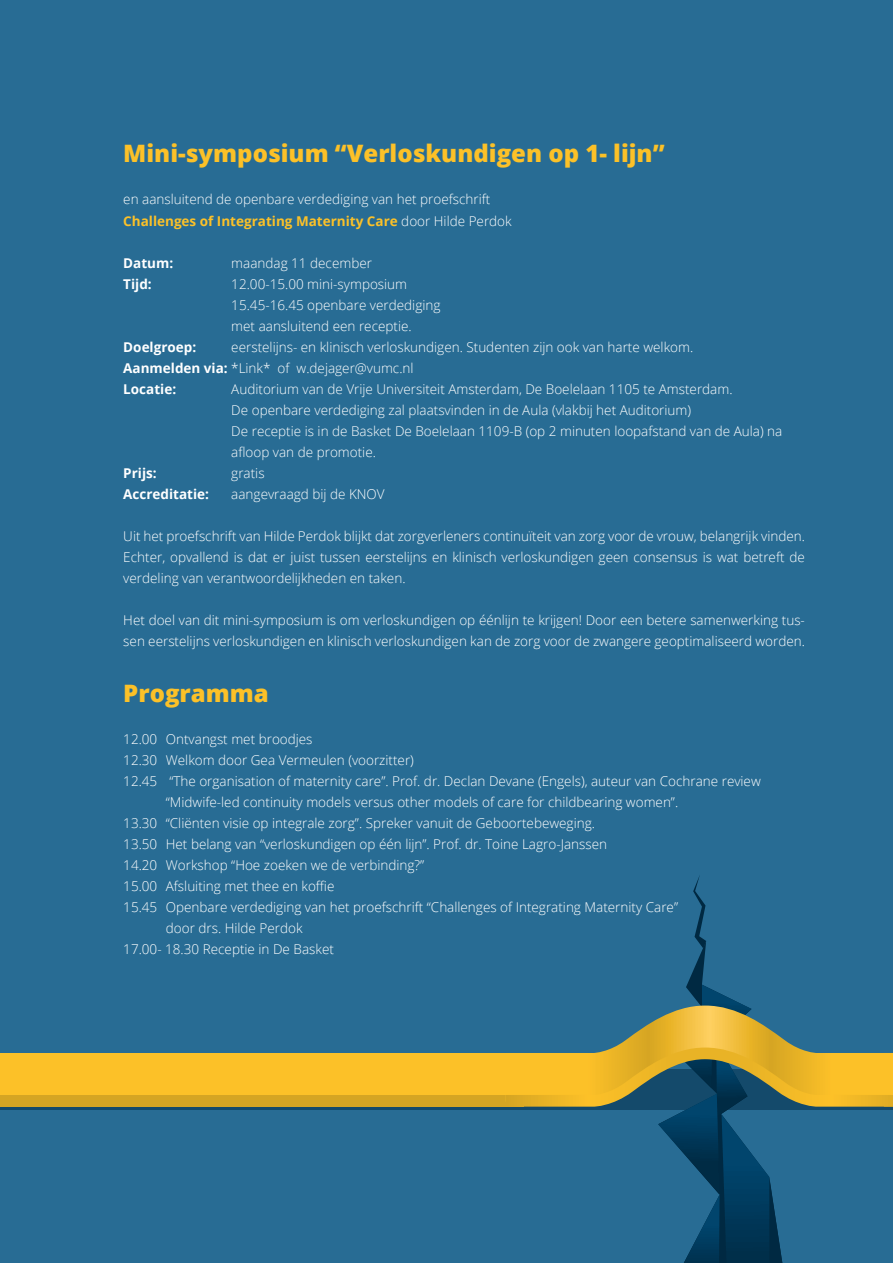
<style>
.page{position:relative;width:893px;height:1263px;background:#286c94}
.page>*{position:absolute;margin:0;border:0;box-sizing:border-box;transform-origin:0 0}
.t1{font:800 24px "Open Sans";color:#fcc128}
.t2{font:300 13.5px/21px "Open Sans";color:#fff}
.t3{font:700 13.5px "Open Sans";color:#fff}
.s1{font-weight:700;color:#fcc128}
.s2{font-weight:700}
</style>
<div class="page">
<div style="left:0;top:1053px;width:523px;height:48px;background:#fcc128"></div>
<div style="left:0;top:1095px;width:523px;height:12px;background:#d5a523"></div>
<svg style="left:505px;top:875px;width:388px;height:388px"></svg>
<h1 class="t1" style="left:123px;top:135px;width:543px">Mini-symposium “Verloskundigen op 1- lijn”</h1>
<p class="t2" style="left:123px;top:188px;width:390px;line-height:21.6px">en aansluitend de openbare verdediging van het proefschrift<br><span class="s1">Challenges of Integrating Maternity Care</span> door Hilde Perdok</p>
<p class="t3" style="left:123px;top:253px;width:51px">Datum:</p>
<p class="t2" style="left:231px;top:252px;width:142px">maandag 11 december</p>
<p class="t3" style="left:123px;top:274px;width:30px">Tijd:</p>
<p class="t2" style="left:231px;top:273px;width:211px">12.00-15.00 mini-symposium<br>15.45-16.45 openbare verdediging met aansluitend een receptie.</p>
<p class="t3" style="left:123px;top:337px;width:74px">Doelgroep:</p>
<p class="t2" style="left:123px;top:336px;width:571px;text-indent:108px">eerstelijns- en klinisch verloskundigen. Studenten zijn ook van harte welkom.<br><span class="s2">Aanmelden via:</span> *Link* of w.dejager@vumc.nl<br><span class="s2">Locatie:</span></p>
<p class="t2" style="left:231px;top:378px;width:552px">Auditorium van de Vrije Universiteit Amsterdam, De Boelelaan 1105 te Amsterdam.<br>De openbare verdediging zal plaatsvinden in de Aula (vlakbij het Auditorium)<br>De receptie is in de Basket De Boelelaan 1109-B (op 2 minuten loopafstand van de Aula) na afloop van de promotie.</p>
<p class="t3" style="left:123px;top:463px;width:35px">Prijs:</p>
<p class="t2" style="left:231px;top:462px;width:35px">gratis</p>
<p class="t3" style="left:123px;top:484px;width:87px">Accreditatie:</p>
<p class="t2" style="left:231px;top:483px;width:155px">aangevraagd bij de KNOV</p>
<p class="t2" style="left:123px;top:525px;width:683px;text-align:justify">Uit het proefschrift van Hilde Perdok blijkt dat zorgverleners continuïteit van zorg voor de vrouw, belangrijk vinden.<br>Echter, opvallend is dat er juist tussen eerstelijns en klinisch verloskundigen geen consensus is wat betreft de verdeling van verantwoordelijkheden en taken.</p>
<p class="t2" style="left:123px;top:609px;width:683px">Het doel van dit mini-symposium is om verloskundigen op éénlijn te krijgen! Door een betere samenwerking tus&shy;sen eerstelijns verloskundigen en klinisch verloskundigen kan de zorg voor de zwangere geoptimaliseerd worden.</p>
<h1 class="t1" style="left:123px;top:675px;width:147px">Programma</h1>
<p class="t2" style="left:123px;top:728px;width:191px">12.00 Ontvangst met broodjes</p>
<p class="t2" style="left:123px;top:749px;width:292px">12.30 Welkom door Gea Vermeulen (voorzitter)</p>
<p class="t2" style="left:123px;top:770px;width:639px">12.45 “The organisation of maternity care”. Prof. dr. Declan Devane (Engels), auteur van Cochrane review</p>
<p class="t2" style="left:166px;top:791px;width:514px">“Midwife-led continuity models versus other models of care for childbearing women”.</p>
<p class="t2" style="left:123px;top:812px;width:473px">13.30 “Cliënten visie op integrale zorg”. Spreker vanuit de Geboortebeweging.</p>
<p class="t2" style="left:123px;top:833px;width:485px">13.50 Het belang van “verloskundigen op één lijn”. Prof. dr. Toine Lagro-Janssen</p>
<p class="t2" style="left:123px;top:854px;width:302px">14.20 Workshop “Hoe zoeken we de verbinding?”</p>
<p class="t2" style="left:123px;top:875px;width:213px">15.00 Afsluiting met thee en koffie</p>
<p class="t2" style="left:123px;top:896px;width:556px">15.45 Openbare verdediging van het proefschrift “Challenges of Integrating Maternity Care”</p>
<p class="t2" style="left:166px;top:917px;width:138px">door drs. Hilde Perdok</p>
<p class="t2" style="left:123px;top:938px;width:212px">17.00- 18.30 Receptie in De Basket</p>
</div>
